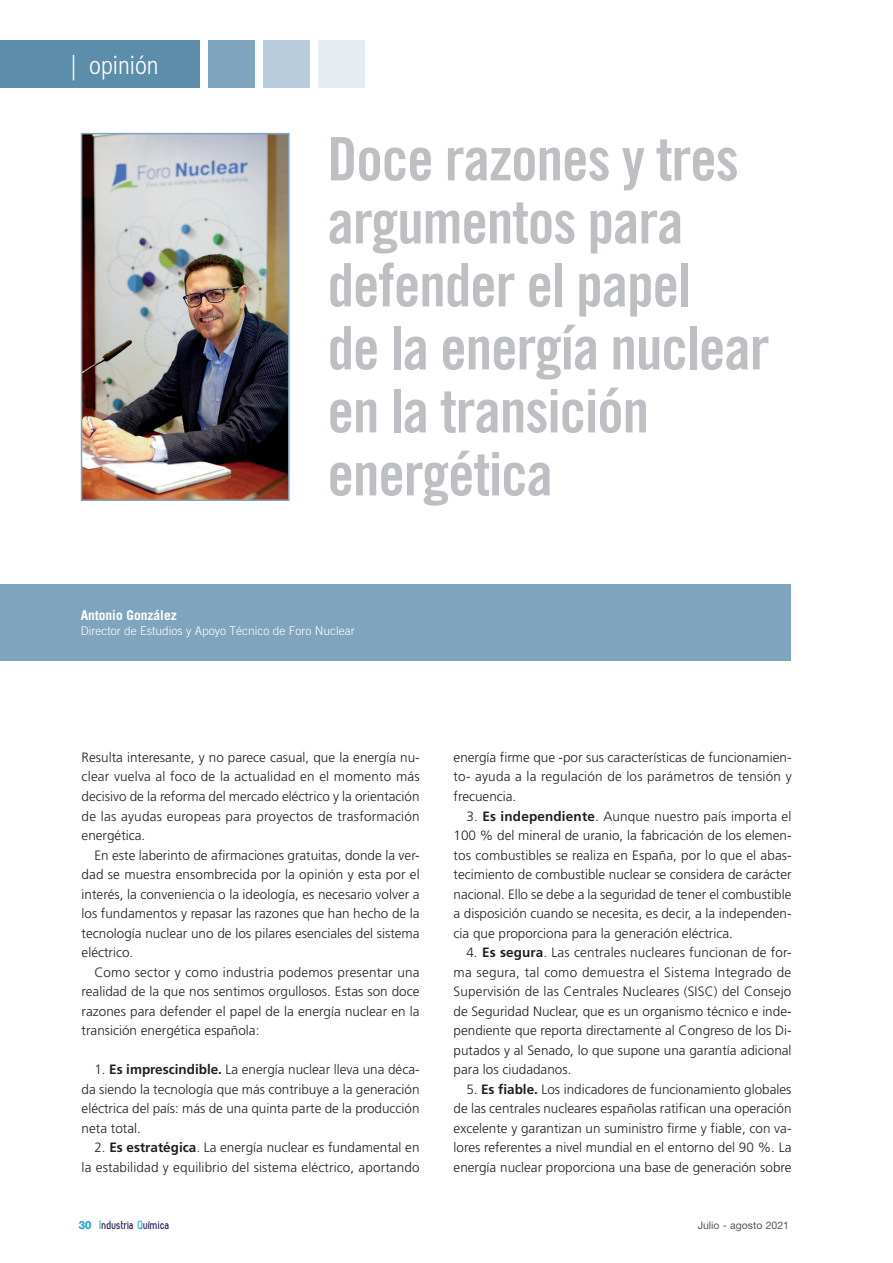
<style>
.page{position:relative;width:893px;height:1263px;background:#fff}
.page>*{position:absolute;margin:0;border:0;box-sizing:border-box;transform-origin:0 0}
.IQ_título{font:60px/63px "Trade Gothic Bold Cond Twenty";letter-spacing:-.02em;color:#bebfc2}
.t1{font:300 condensed 25.5px "Frutiger";color:#fff}
._01-TEXTO{font:300 13.5px/19.5px "Frutiger";color:#231f20;text-align:justify}
._01-TEXTO_sin_sangri{font:300 13.5px/19.5px "Frutiger";letter-spacing:.015em;color:#231f20;text-align:justify}
.IQ_autor_nombre{font:700 13.5px "Trade Gothic";color:#fff}
.IQ_autor_cargo{font:300 12px "Trade Gothic";color:#fff}
.t2{font:700 12px "Zag";color:#27235f}
.t3{font:10.5px "Helvetica Neue LT Std";color:#57585a}
.s1{font-weight:700}
.s2{font-family:"Helvetica Neue LT Std";font-size:11.25px;color:#069ddc}
.s3{color:#1bace1}
</style>
<div class="page">
<div style="left:0;top:40px;width:200px;height:48px;background:#5c8daa"></div>
<div style="left:208px;top:40px;width:47px;height:48px;background:#7fa4be"></div>
<div style="left:263px;top:40px;width:47px;height:48px;background:#b7ccdc"></div>
<div style="left:318px;top:40px;width:46px;height:48px;background:#e4ecf2"></div>
<div style="left:0;top:584px;width:791px;height:76px;background:#7fa4be"></div>
<img style="left:84px;top:136px;width:203px;height:362px">
<div style="left:81px;top:133px;width:209px;height:368px;border:2px solid #7fa4be"></div>
<h2 class="t1" style="left:71px;top:51px;width:89px">| opinión</h2>
<p class="IQ_título" style="left:327px;top:127px;width:444px">Doce razones y tres argumentos para defender el papel<br>de la energía nuclear en la transición energética</p>
<p class="IQ_autor_nombre" style="left:81px;top:607px;width:98px">Antonio González</p>
<p class="IQ_autor_cargo" style="left:81px;top:623px;width:276px">Director de Estudios y Apoyo Técnico de Foro Nuclear</p>
<p class="_01-TEXTO_sin_sangri" style="left:82px;top:748px;width:340px">Resulta interesante, y no parece casual, que la energía nu&shy;clear vuelva al foco de la actualidad en el momento más decisivo de la reforma del mercado eléctrico y la orientación de las ayudas europeas para proyectos de trasformación energética.</p>
<p class="_01-TEXTO" style="left:82px;top:845px;width:340px;text-indent:13px">En este laberinto de afirmaciones gratuitas, donde la ver&shy;dad se muestra ensombrecida por la opinión y esta por el interés, la conveniencia o la ideología, es necesario volver a los fundamentos y repasar las razones que han hecho de la tecnología nuclear uno de los pilares esenciales del sistema eléctrico.</p>
<p class="_01-TEXTO" style="left:82px;top:962px;width:339px;text-indent:13px">Como sector y como industria podemos presentar una realidad de la que nos sentimos orgullosos. Estas son doce razones para defender el papel de la energía nuclear en la transición energética española:</p>
<p class="_01-TEXTO" style="left:82px;top:1060px;width:339px;text-indent:13px">1. <span class="s1">Es imprescindible.</span> La energía nuclear lleva una déca&shy;da siendo la tecnología que más contribuye a la generación eléctrica del país: más de una quinta parte de la producción neta total.</p>
<p class="_01-TEXTO" style="left:82px;top:1138px;width:339px;text-align:right">2. <span class="s1">Es estratégica</span>. La energía nuclear es fundamental en la estabilidad y equilibrio del sistema eléctrico, aportando</p>
<p class="_01-TEXTO" style="left:454px;top:748px;width:340px">energía firme que -por sus características de funcionamien&shy;to- ayuda a la regulación de los parámetros de tensión y frecuencia.</p>
<p class="_01-TEXTO" style="left:454px;top:806px;width:339px;text-indent:13px">3. <span class="s1">Es independiente</span>. Aunque nuestro país importa el 100 % del mineral de uranio, la fabricación de los elemen&shy;tos combustibles se realiza en España, por lo que el abas&shy;tecimiento de combustible nuclear se considera de carácter nacional. Ello se debe a la seguridad de tener el combustible a disposición cuando se necesita, es decir, a la independen&shy;cia que proporciona para la generación eléctrica.</p>
<p class="_01-TEXTO" style="left:454px;top:943px;width:339px;text-indent:13px">4. <span class="s1">Es segura</span>. Las centrales nucleares funcionan de for&shy;ma segura, tal como demuestra el Sistema Integrado de Supervisión de las Centrales Nucleares (SISC) del Consejo de Seguridad Nuclear, que es un organismo técnico e inde&shy;pendiente que reporta directamente al Congreso de los Di&shy;putados y al Senado, lo que supone una garantía adicional para los ciudadanos.</p>
<p class="_01-TEXTO" style="left:454px;top:1079px;width:339px;text-indent:13px">5. <span class="s1">Es fiable.</span> Los indicadores de funcionamiento globales de las centrales nucleares españolas ratifican una operación excelente y garantizan un suministro firme y fiable, con va&shy;lores referentes a nivel mundial en el entorno del 90 %. La energía nuclear proporciona una base de generación sobre</p>
<p class="t2" style="left:79px;top:1218px;width:93px"><span class="s2">30</span> <span class="s3">I</span>ndustria <span class="s3">Q</span>uímica</p>
<p class="t3" style="left:698px;top:1219px;width:93px">Julio - agosto 2021</p>
</div>
